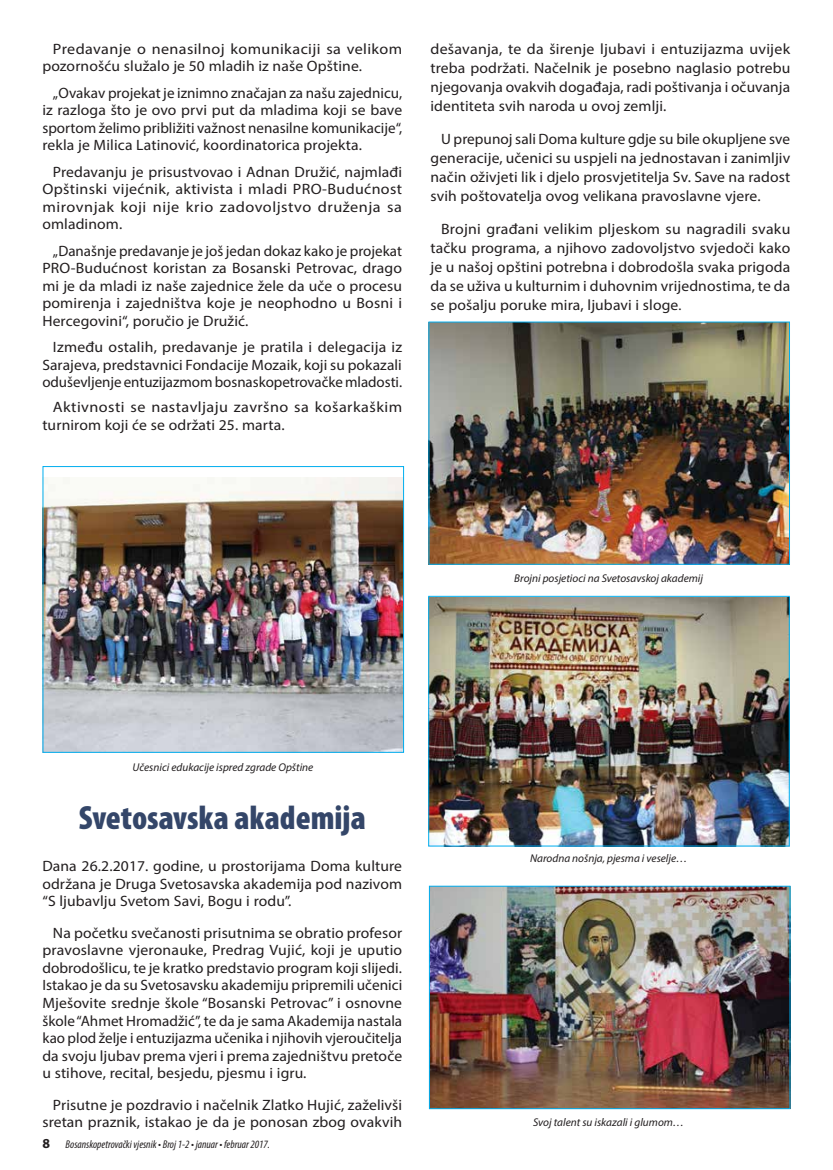
<style>
.page{position:relative;width:833px;height:1170px;background:#fff}
.page>*{position:absolute;margin:0;border:0;box-sizing:border-box;transform-origin:0 0}
.t1{font:900 condensed 33.75px "Myriad Pro";color:#344669}
.t2{font:15px/17.5px "Myriad Pro";letter-spacing:.01em;color:#221e1f;text-align:justify;scale:1.04 1}
.t3{font:15px/17.5px "Myriad Pro";letter-spacing:.01em;color:#221e1f;text-align:justify}
.t4{font:15px/19px "Myriad Pro";letter-spacing:.01em;color:#221e1f;text-align:justify;scale:1.05 1}
.t5{font:15px/19px "Myriad Pro";letter-spacing:.01em;color:#221e1f;text-align:justify;scale:1.06 1}
.t6{font:15px/17.5px "Myriad Pro";letter-spacing:.01em;color:#221e1f;scale:1.07 1}
.t7{font:15px/17.5px "Myriad Pro";letter-spacing:.01em;color:#221e1f;scale:1.08 1}
.t8{font:italic 11.25px "Myriad Pro";color:#221e1f}
.t9{font:italic condensed 11.25px "Myriad Pro";color:#221e1f}
.s1{font-size:13.75px}
.s2{font-weight:700;font-style:normal;font-stretch:normal;font-size:13.75px}
</style>
<div class="page">
<img style="left:430px;top:598px;width:357px;height:246px">
<div style="left:428px;top:596px;width:361px;height:250px;border:1px solid #00aeef"></div>
<img style="left:430px;top:323px;width:358px;height:239px">
<img style="left:431px;top:887px;width:357px;height:219px">
<div style="left:429px;top:885px;width:361px;height:223px;border:1px solid #00aeef"></div>
<img style="left:45px;top:477px;width:357px;height:273px">
<div style="left:43px;top:466px;width:361px;height:286px;border:1px solid #00aeef"></div>
<p class="t6" style="left:42px;top:40px;width:338px;text-indent:11px">Predavanje o nenasilnoj komunikaciji sa velikom pozornošću služalo je 50 mladih iz naše Opštine.</p>
<p class="t3" style="left:42px;top:84px;width:361px;text-indent:11px">„Ovakav projekat je iznimno značajan za našu zajednicu, iz razloga što je ovo prvi put da mladima koji se bave sportom želimo približiti važnost nenasilne komunikacije“, rekla je Milica Latinović, koordinatorica projekta.</p>
<p class="t2" style="left:42px;top:163px;width:347px;text-indent:11px">Predavanju je prisustvovao i Adnan Družić, najmlađi Opštinski vijećnik, aktivista i mladi PRO-Budućnost mirovnjak koji nije krio zadovoljstvo druženja sa omladinom.</p>
<p class="t3" style="left:42px;top:242px;width:361px;text-indent:11px">„Današnje predavanje je još jedan dokaz kako je projekat PRO-Budućnost koristan za Bosanski Petrovac, drago mi je da mladi iz naše zajednice žele da uče o procesu pomirenja i zajedništva koje je neophodno u Bosni i Hercegovini“, poručio je Družić.</p>
<p class="t4" style="left:42px;top:338px;width:344px;line-height:17.5px;text-indent:11px">Između ostalih, predavanje je pratila i delegacija iz Sarajeva, predstavnici Fondacije Mozaik, koji su pokazali oduševljenje entuzijazmom bosnaskopetrovačke mladosti.</p>
<p class="t7" style="left:42px;top:398px;width:335px;text-indent:11px">Aktivnosti se nastavljaju završno sa košarkaškim turnirom koji će se održati 25. marta.</p>
<p class="t5" style="left:430px;top:39px;width:341px">dešavanja, te da širenje ljubavi i entuzijazma uvijek treba podržati. Načelnik je posebno naglasio potrebu njegovanja ovakvih događaja, radi poštivanja i očuvanja identiteta svih naroda u ovoj zemlji.</p>
<p class="t3" style="left:430px;top:129px;width:361px;line-height:19px;text-indent:11px">U prepunoj sali Doma kulture gdje su bile okupljene sve generacije, učenici su uspjeli na jednostavan i zanimljiv način oživjeti lik i djelo prosvjetitelja Sv. Save na radost svih poštovatelja ovog velikana pravoslavne vjere.</p>
<p class="t4" style="left:430px;top:219px;width:344px;text-indent:11px">Brojni građani velikim pljeskom su nagradili svaku tačku programa, a njihovo zadovoljstvo svjedoči kako je u našoj opštini potrebna i dobrodošla svaka prigoda da se uživa u kulturnim i duhovnim vrijednostima, te da se pošalju poruke mira, ljubavi i sloge<span class="s1">.</span></p>
<p class="t8" style="left:514px;top:571px;width:190px">Brojni posjetioci na Svetosavskoj akademij</p>
<p class="t8" style="left:133px;top:760px;width:182px">Učesnici edukacije ispred zgrade Opštine</p>
<h1 class="t1" style="left:79px;top:795px;width:289px">Svetosavska akademija</h1>
<p class="t2" style="left:42px;top:857px;width:347px">Dana 26.2.2017. godine, u prostorijama Doma kulture održana je Druga Svetosavska akademija pod nazivom “S ljubavlju Svetom Savi, Bogu i rodu”.</p>
<p class="t2" style="left:42px;top:923px;width:348px;text-indent:11px">Na početku svečanosti prisutnima se obratio profesor pravoslavne vjeronauke, Predrag Vujić, koji je uputio dobrodošlicu, te je kratko predstavio program koji slijedi.<br>Istakao je da su Svetosavsku akademiju pripremili učenici Mješovite srednje škole “Bosanski Petrovac” i osnovne škole “Ahmet Hromadžić”, te da je sama Akademija nastala kao plod želje i entuzijazma učenika i njihovih vjeroučitelja da svoju ljubav prema vjeri i prema zajedništvu pretoče u stihove, recital, besjedu, pjesmu i igru.</p>
<p class="t2" style="left:42px;top:1095px;width:347px;text-align:right">Prisutne je pozdravio i načelnik Zlatko Hujić, zaželivši sretan praznik, istakao je da je ponosan zbog ovakvih</p>
<p class="t9" style="left:43px;top:1137px;width:229px"><span class="s2">8</span> Bosanskopetrovački vjesnik • Broj 1-2 • januar • februar 2017.</p>
<p class="t8" style="left:530px;top:851px;width:159px">Narodna nošnja, pjesma i veselje…</p>
<p class="t8" style="left:533px;top:1115px;width:153px">Svoj talent su iskazali i glumom…</p>
</div>
